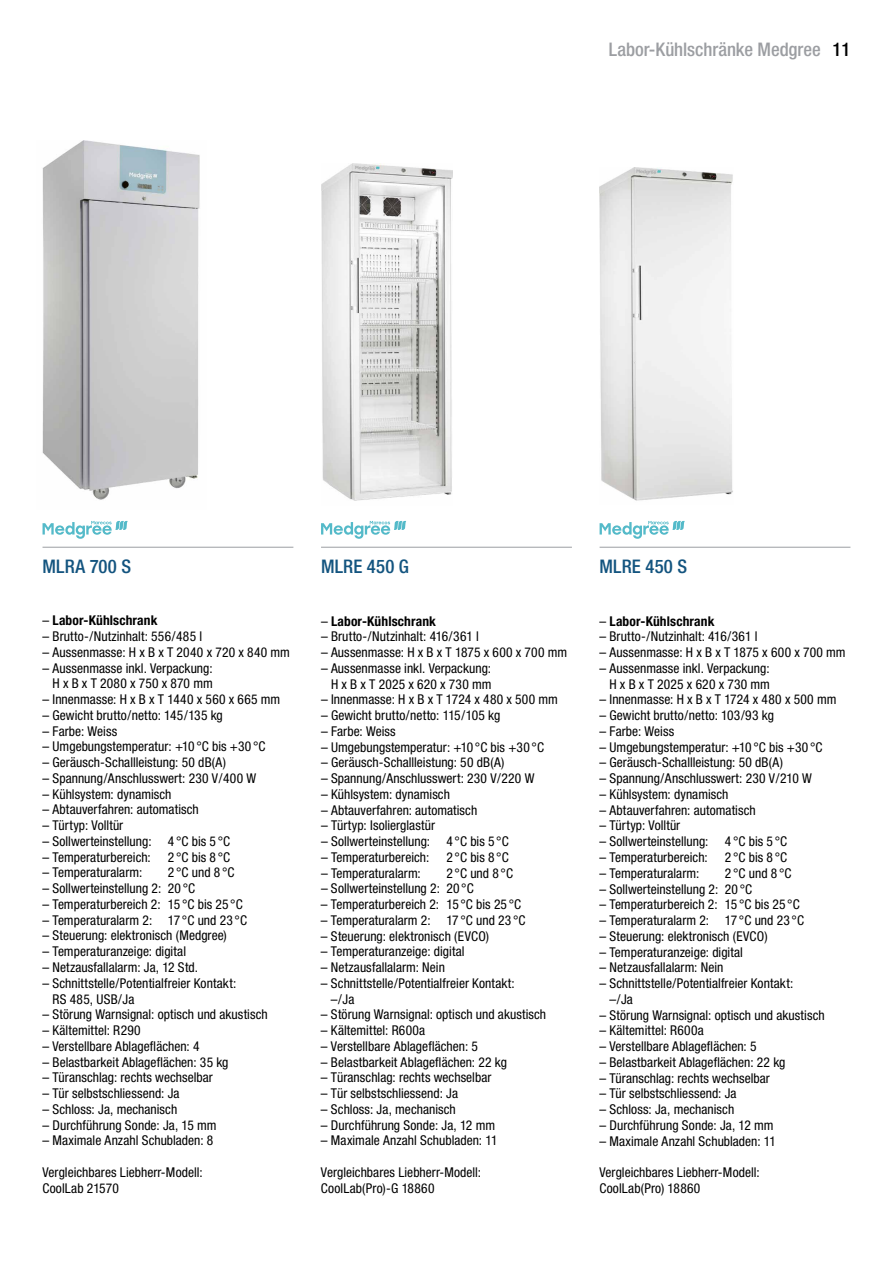
<style>
.page{position:relative;width:893px;height:1263px;background:#fff}
.page>*{position:absolute;margin:0;border:0;box-sizing:border-box;transform-origin:0 0}
.t1{font:500 condensed 18.75px "Helvetica Neue LT Std";color:#9c9ea2}
.t2{font:500 condensed 18.75px "Helvetica Neue LT Std";letter-spacing:.01em;color:#13547f}
.t3{font:500 condensed 18.75px "Helvetica Neue LT Std";color:#000}
.t4{font:condensed 13.5px/15.8px "Helvetica Neue LT Std";letter-spacing:.005em;color:#000}
.t5{font:700 condensed 13.5px "Helvetica Neue LT Std";letter-spacing:.01em;color:#000}
.s1{font-weight:400}
</style>
<div class="page">
<img style="left:42px;top:140px;width:158px;height:360px">
<img style="left:321px;top:164px;width:132px;height:337px">
<img style="left:600px;top:168px;width:133px;height:333px">
<svg style="left:43px;top:521px;width:85px;height:18px"></svg>
<hr style="left:43px;top:547px;width:250px;height:1px;background:#9c9ea2">
<svg style="left:321px;top:521px;width:85px;height:18px"></svg>
<svg style="left:600px;top:521px;width:85px;height:18px"></svg>
<hr style="left:321px;top:547px;width:251px;height:1px;background:#9c9ea2">
<hr style="left:600px;top:547px;width:250px;height:1px;background:#9c9ea2">
<h1 class="t1" style="left:609px;top:38px;width:213px">Labor-Kühlschränke Medgree</h1>
<h1 class="t3" style="left:832px;top:38px;width:19px">11</h1>
<h1 class="t2" style="left:43px;top:555px;width:90px">MLRA 700 S</h1>
<h1 class="t2" style="left:321px;top:555px;width:89px">MLRE 450 G</h1>
<h1 class="t2" style="left:600px;top:555px;width:89px">MLRE 450 S</h1>
<p class="t5" style="left:43px;top:612px;width:116px"><span class="s1">–</span> Labor-Kühlschrank</p>
<p class="t4" style="left:43px;top:628px;width:161px">– Brutto-/Nutzinhalt: 556/485 l</p>
<p class="t4" style="left:43px;top:644px;width:249px">– Aussenmasse: H x B x T 2040 x 720 x 840 mm</p>
<p class="t4" style="left:43px;top:660px;width:172px;text-align:right">– Aussenmasse inkl. Verpackung:<br>H x B x T 2080 x 750 x 870 mm</p>
<p class="t4" style="left:43px;top:691px;width:239px">– Innenmasse: H x B x T 1440 x 560 x 665 mm</p>
<p class="t4" style="left:43px;top:707px;width:182px">– Gewicht brutto/netto: 145/135 kg</p>
<p class="t4" style="left:43px;top:723px;width:76px">– Farbe: Weiss</p>
<p class="t4" style="left:43px;top:739px;width:225px">– Umgebungstemperatur: +10 °C bis +30 °C</p>
<p class="t4" style="left:43px;top:754px;width:185px">– Geräusch-Schallleistung: 50 dB(A)</p>
<p class="t4" style="left:43px;top:770px;width:215px">– Spannung/Anschlusswert: 230 V/400 W</p>
<p class="t4" style="left:43px;top:786px;width:130px">– Kühlsystem: dynamisch</p>
<p class="t4" style="left:43px;top:802px;width:158px">– Abtauverfahren: automatisch</p>
<p class="t4" style="left:43px;top:817px;width:82px">– Türtyp: Volltür</p>
<p class="t4" style="left:43px;top:833px;width:189px">– Sollwerteinstellung: 4 °C bis 5 °C</p>
<p class="t4" style="left:43px;top:849px;width:110px">– Temperaturbereich:</p>
<p class="t4" style="left:168px;top:849px;width:64px">2 °C bis 8 °C</p>
<p class="t4" style="left:43px;top:865px;width:101px">– Temperaturalarm:</p>
<p class="t4" style="left:168px;top:865px;width:68px">2 °C und 8 °C</p>
<p class="t4" style="left:43px;top:880px;width:154px">– Sollwerteinstellung 2: 20 °C</p>
<p class="t4" style="left:42px;top:896px;width:202px">– Temperaturbereich 2: 15 °C bis 25 °C</p>
<p class="t4" style="left:42px;top:912px;width:206px">– Temperaturalarm 2: 17 °C und 23 °C</p>
<p class="t4" style="left:42px;top:928px;width:186px">– Steuerung: elektronisch (Medgree)</p>
<p class="t4" style="left:42px;top:943px;width:145px">– Temperaturanzeige: digital</p>
<p class="t4" style="left:42px;top:959px;width:157px">– Netzausfallalarm: Ja, 12 Std.</p>
<p class="t4" style="left:52px;top:975px;width:185px;text-indent:-10px">– Schnittstelle/Potentialfreier Kontakt:<br>RS 485, USB/Ja</p>
<p class="t4" style="left:42px;top:1006px;width:227px">– Störung Warnsignal: optisch und akustisch</p>
<p class="t4" style="left:42px;top:1022px;width:100px">– Kältemittel: R290</p>
<p class="t4" style="left:42px;top:1038px;width:159px">– Verstellbare Ablageflächen: 4</p>
<p class="t4" style="left:42px;top:1054px;width:188px">– Belastbarkeit Ablageflächen: 35 kg</p>
<p class="t4" style="left:42px;top:1069px;width:172px">– Türanschlag: rechts wechselbar</p>
<p class="t4" style="left:42px;top:1085px;width:139px">– Tür selbstschliessend: Ja</p>
<p class="t4" style="left:42px;top:1101px;width:136px">– Schloss: Ja, mechanisch</p>
<p class="t4" style="left:42px;top:1117px;width:176px">– Durchführung Sonde: Ja, 15 mm</p>
<p class="t4" style="left:42px;top:1132px;width:172px">– Maximale Anzahl Schubladen: 8</p>
<p class="t4" style="left:42px;top:1164px;width:162px">Vergleichbares Liebherr-Modell:<br>CoolLab 21570</p>
<p class="t5" style="left:321px;top:612px;width:116px"><span class="s1">–</span> Labor-Kühlschrank</p>
<p class="t4" style="left:321px;top:628px;width:159px">– Brutto-/Nutzinhalt: 416/361 l</p>
<p class="t4" style="left:321px;top:644px;width:248px">– Aussenmasse: H x B x T 1875 x 600 x 700 mm</p>
<p class="t4" style="left:321px;top:660px;width:172px;text-align:right">– Aussenmasse inkl. Verpackung:<br>H x B x T 2025 x 620 x 730 mm</p>
<p class="t4" style="left:321px;top:691px;width:238px">– Innenmasse: H x B x T 1724 x 480 x 500 mm</p>
<p class="t4" style="left:321px;top:707px;width:181px">– Gewicht brutto/netto: 115/105 kg</p>
<p class="t4" style="left:321px;top:723px;width:76px">– Farbe: Weiss</p>
<p class="t4" style="left:321px;top:739px;width:225px">– Umgebungstemperatur: +10 °C bis +30 °C</p>
<p class="t4" style="left:321px;top:754px;width:185px">– Geräusch-Schallleistung: 50 dB(A)</p>
<p class="t4" style="left:321px;top:770px;width:215px">– Spannung/Anschlusswert: 230 V/220 W</p>
<p class="t4" style="left:321px;top:786px;width:130px">– Kühlsystem: dynamisch</p>
<p class="t4" style="left:321px;top:802px;width:158px">– Abtauverfahren: automatisch</p>
<p class="t4" style="left:321px;top:817px;width:116px">– Türtyp: Isolierglastür</p>
<p class="t4" style="left:321px;top:833px;width:189px">– Sollwerteinstellung: 4 °C bis 5 °C</p>
<p class="t4" style="left:321px;top:849px;width:110px">– Temperaturbereich:</p>
<p class="t4" style="left:446px;top:849px;width:64px">2 °C bis 8 °C</p>
<p class="t4" style="left:321px;top:865px;width:101px">– Temperaturalarm:</p>
<p class="t4" style="left:446px;top:865px;width:68px">2 °C und 8 °C</p>
<p class="t4" style="left:321px;top:881px;width:154px">– Sollwerteinstellung 2: 20 °C</p>
<p class="t4" style="left:321px;top:896px;width:202px">– Temperaturbereich 2: 15 °C bis 25 °C</p>
<p class="t4" style="left:321px;top:912px;width:206px">– Temperaturalarm 2: 17 °C und 23 °C</p>
<p class="t4" style="left:321px;top:928px;width:170px">– Steuerung: elektronisch (EVCO)</p>
<p class="t4" style="left:321px;top:944px;width:145px">– Temperaturanzeige: digital</p>
<p class="t4" style="left:321px;top:959px;width:125px">– Netzausfallalarm: Nein</p>
<p class="t4" style="left:331px;top:975px;width:185px;text-indent:-10px">– Schnittstelle/Potentialfreier Kontakt: –/Ja</p>
<p class="t4" style="left:321px;top:1007px;width:227px">– Störung Warnsignal: optisch und akustisch</p>
<p class="t4" style="left:321px;top:1022px;width:106px">– Kältemittel: R600a</p>
<p class="t4" style="left:321px;top:1038px;width:159px">– Verstellbare Ablageflächen: 5</p>
<p class="t4" style="left:321px;top:1054px;width:188px">– Belastbarkeit Ablageflächen: 22 kg</p>
<p class="t4" style="left:321px;top:1070px;width:172px">– Türanschlag: rechts wechselbar</p>
<p class="t4" style="left:321px;top:1085px;width:139px">– Tür selbstschliessend: Ja</p>
<p class="t4" style="left:321px;top:1101px;width:136px">– Schloss: Ja, mechanisch</p>
<p class="t4" style="left:321px;top:1117px;width:176px">– Durchführung Sonde: Ja, 12 mm</p>
<p class="t4" style="left:321px;top:1133px;width:178px">– Maximale Anzahl Schubladen: 11</p>
<p class="t4" style="left:321px;top:1164px;width:162px">Vergleichbares Liebherr-Modell:<br>CoolLab(Pro)-G 18860</p>
<p class="t5" style="left:599px;top:613px;width:116px"><span class="s1">–</span> Labor-Kühlschrank</p>
<p class="t4" style="left:599px;top:629px;width:159px">– Brutto-/Nutzinhalt: 416/361 l</p>
<p class="t4" style="left:599px;top:644px;width:248px">– Aussenmasse: H x B x T 1875 x 600 x 700 mm</p>
<p class="t4" style="left:599px;top:660px;width:172px;text-align:right">– Aussenmasse inkl. Verpackung:<br>H x B x T 2025 x 620 x 730 mm</p>
<p class="t4" style="left:599px;top:692px;width:238px">– Innenmasse: H x B x T 1724 x 480 x 500 mm</p>
<p class="t4" style="left:599px;top:707px;width:176px">– Gewicht brutto/netto: 103/93 kg</p>
<p class="t4" style="left:599px;top:723px;width:76px">– Farbe: Weiss</p>
<p class="t4" style="left:599px;top:739px;width:225px">– Umgebungstemperatur: +10 °C bis +30 °C</p>
<p class="t4" style="left:599px;top:755px;width:185px">– Geräusch-Schallleistung: 50 dB(A)</p>
<p class="t4" style="left:599px;top:770px;width:214px">– Spannung/Anschlusswert: 230 V/210 W</p>
<p class="t4" style="left:599px;top:786px;width:130px">– Kühlsystem: dynamisch</p>
<p class="t4" style="left:599px;top:802px;width:158px">– Abtauverfahren: automatisch</p>
<p class="t4" style="left:599px;top:818px;width:82px">– Türtyp: Volltür</p>
<p class="t4" style="left:599px;top:833px;width:189px">– Sollwerteinstellung: 4 °C bis 5 °C</p>
<p class="t4" style="left:599px;top:849px;width:110px">– Temperaturbereich:</p>
<p class="t4" style="left:725px;top:849px;width:64px">2 °C bis 8 °C</p>
<p class="t4" style="left:599px;top:865px;width:101px">– Temperaturalarm:</p>
<p class="t4" style="left:725px;top:865px;width:68px">2 °C und 8 °C</p>
<p class="t4" style="left:599px;top:881px;width:154px">– Sollwerteinstellung 2: 20 °C</p>
<p class="t4" style="left:599px;top:896px;width:202px">– Temperaturbereich 2: 15 °C bis 25 °C</p>
<p class="t4" style="left:599px;top:912px;width:206px">– Temperaturalarm 2: 17 °C und 23 °C</p>
<p class="t4" style="left:599px;top:928px;width:170px">– Steuerung: elektronisch (EVCO)</p>
<p class="t4" style="left:599px;top:944px;width:145px">– Temperaturanzeige: digital</p>
<p class="t4" style="left:599px;top:959px;width:125px">– Netzausfallalarm: Nein</p>
<p class="t4" style="left:609px;top:975px;width:185px;text-indent:-10px">– Schnittstelle/Potentialfreier Kontakt: –/Ja</p>
<p class="t4" style="left:599px;top:1007px;width:227px">– Störung Warnsignal: optisch und akustisch</p>
<p class="t4" style="left:599px;top:1022px;width:106px">– Kältemittel: R600a</p>
<p class="t4" style="left:599px;top:1038px;width:159px">– Verstellbare Ablageflächen: 5</p>
<p class="t4" style="left:599px;top:1054px;width:188px">– Belastbarkeit Ablageflächen: 22 kg</p>
<p class="t4" style="left:599px;top:1070px;width:172px">– Türanschlag: rechts wechselbar</p>
<p class="t4" style="left:599px;top:1085px;width:139px">– Tür selbstschliessend: Ja</p>
<p class="t4" style="left:599px;top:1101px;width:136px">– Schloss: Ja, mechanisch</p>
<p class="t4" style="left:599px;top:1117px;width:176px">– Durchführung Sonde: Ja, 12 mm</p>
<p class="t4" style="left:599px;top:1133px;width:178px">– Maximale Anzahl Schubladen: 11</p>
<p class="t4" style="left:599px;top:1164px;width:162px">Vergleichbares Liebherr-Modell:<br>CoolLab(Pro) 18860</p>
</div>
